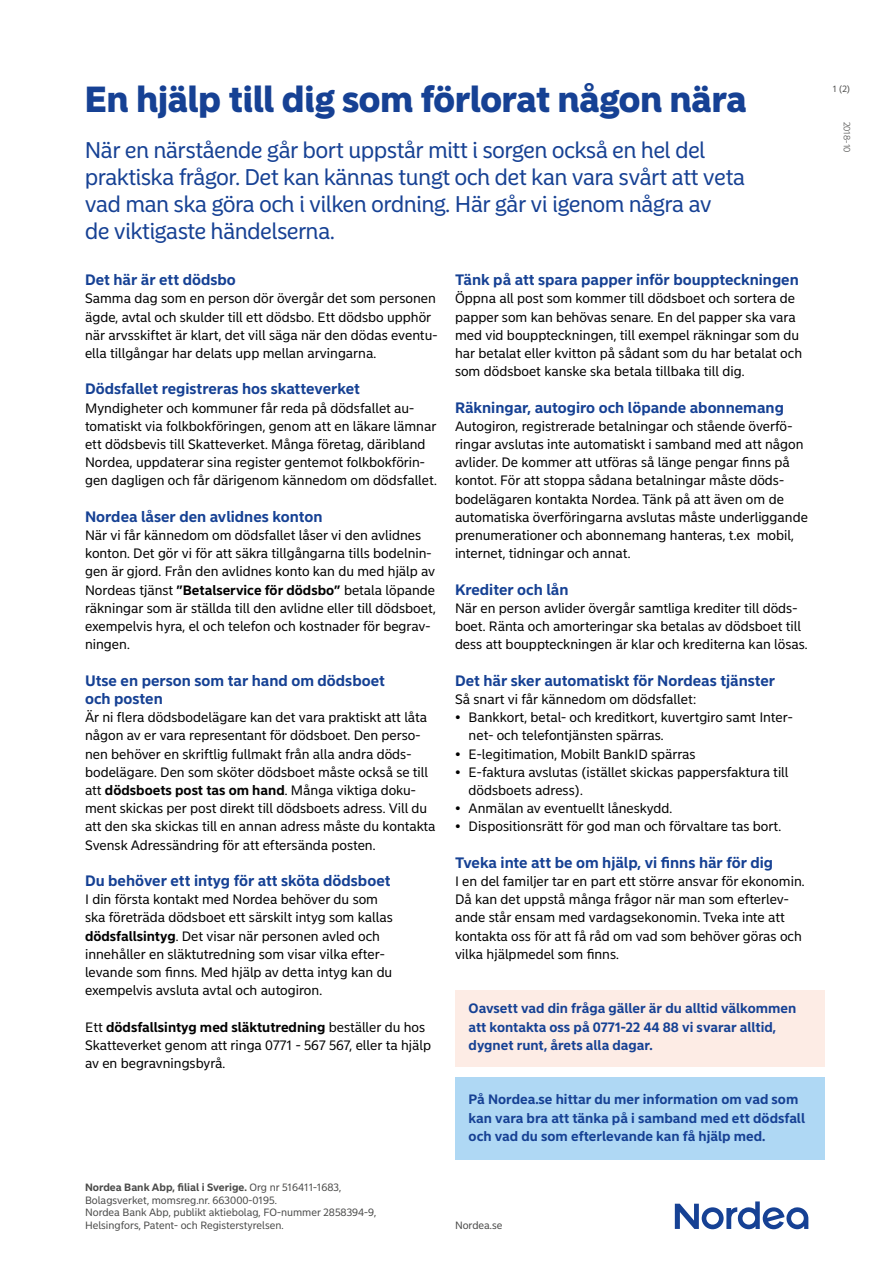
<style>
.page{position:relative;width:893px;height:1263px;background:#fff}
.page>*{position:absolute;margin:0;border:0;box-sizing:border-box;transform-origin:0 0}
.t1{font:900 36px "Nordea Sans Large";color:#164194}
.t2{font:22.5px/27px "Nordea Sans Large";color:#164194}
.t3{font:700 15px/18.1px "Nordea Sans Small";color:#164194}
.t4{font:13.5px/18.1px "Nordea Sans Small";color:#000}
.t5{font:700 13.5px/18.1px "Nordea Sans Small";color:#164194}
.t6{font:10.5px/12.6px "Nordea Sans Small";color:#4a4a49}
.t7{font:300 9px "Nordea Sans Small";color:#4a4a49}
.t8{font:9px "Nordea Sans Small";color:#4a4a49}
.s1{font-weight:700}
</style>
<div class="page">
<div style="left:455px;top:990px;width:370px;height:76px;background:#fdece5"></div>
<div style="left:455px;top:1077px;width:370px;height:83px;background:#afd8f4"></div>
<svg style="left:675px;top:1201px;width:133px;height:28px"></svg>
<h1 class="t1" style="left:85px;top:77px;width:663px">En hjälp till dig som förlorat någon nära</h1>
<h2 class="t2" style="left:85px;top:137px;width:661px">När en närstående går bort uppstår mitt i sorgen också en hel del praktiska frågor. Det kan kännas tungt och det kan vara svårt att veta vad man ska göra och i vilken ordning. Här går vi igenom några av<br>de viktigaste händelserna.</h2>
<p class="t3" style="left:85px;top:271px;width:152px">Det här är ett dödsbo</p>
<p class="t4" style="left:85px;top:290px;width:354px">Samma dag som en person dör övergår det som personen ägde, avtal och skulder till ett dödsbo. Ett dödsbo upphör när arvsskiftet är klart, det vill säga när den dödas eventu&shy;ella tillgångar har delats upp mellan arvingarna.</p>
<p class="t3" style="left:85px;top:380px;width:277px">Dödsfallet registreras hos skatteverket</p>
<p class="t4" style="left:85px;top:399px;width:353px">Myndigheter och kommuner får reda på dödsfallet au&shy;tomatiskt via folkbokföringen, genom att en läkare lämnar ett dödsbevis till Skatteverket. Många företag, däribland Nordea, uppdaterar sina register gentemot folkbokförin&shy;gen dagligen och får därigenom kännedom om dödsfallet.</p>
<p class="t3" style="left:85px;top:508px;width:239px">Nordea låser den avlidnes konton</p>
<p class="t4" style="left:85px;top:526px;width:352px">När vi får kännedom om dödsfallet låser vi den avlidnes konton. Det gör vi för att säkra tillgångarna tills bodelnin&shy;gen är gjord. Från den avlidnes konto kan du med hjälp av Nordeas tjänst <span class="s1">”Betalservice för dödsbo”</span> betala löpande räkningar som är ställda till den avlidne eller till dödsboet, exempelvis hyra, el och telefon och kostnader för begrav&shy;ningen.</p>
<p class="t3" style="left:85px;top:671px;width:301px">Utse en person som tar hand om dödsboet och posten</p>
<p class="t4" style="left:85px;top:708px;width:352px">Är ni flera dödsbodelägare kan det vara praktiskt att låta någon av er vara representant för dödsboet. Den perso&shy;nen behöver en skriftlig fullmakt från alla andra döds&shy;bodelägare. Den som sköter dödsboet måste också se till att <span class="s1">dödsboets post tas om hand</span>. Många viktiga doku&shy;ment skickas per post direkt till dödsboets adress. Vill du att den ska skickas till en annan adress måste du kontakta Svensk Adressändring för att eftersända posten.</p>
<p class="t3" style="left:85px;top:872px;width:307px">Du behöver ett intyg för att sköta dödsboet</p>
<p class="t4" style="left:85px;top:890px;width:309px">I din första kontakt med Nordea behöver du som ska företräda dödsboet ett särskilt intyg som kallas <span class="s1">dödsfallsintyg</span>. Det visar när personen avled och innehåller en släktutredning som visar vilka efter&shy;levande som finns. Med hjälp av detta intyg kan du exempelvis avsluta avtal och autogiron.</p>
<p class="t4" style="left:85px;top:1018px;width:347px">Ett <span class="s1">dödsfallsintyg med släktutredning</span> beställer du hos<br>Skatteverket genom att ringa 0771 - 567 567, eller ta hjälp av en begravningsbyrå.</p>
<p class="t6" style="left:85px;top:1181px;width:293px"><span class="s1">Nordea Bank Abp, filial i Sverige.</span> Org nr 516411-1683, Bolagsverket, momsreg.nr. 663000-0195.<br>Nordea Bank Abp, publikt aktiebolag, FO-nummer 2858394-9, Helsingfors, Patent- och Registerstyrelsen.</p>
<p class="t3" style="left:455px;top:271px;width:345px">Tänk på att spara papper inför bouppteckningen</p>
<p class="t4" style="left:455px;top:290px;width:349px">Öppna all post som kommer till dödsboet och sortera de papper som kan behövas senare. En del papper ska vara med vid bouppteckningen, till exempel räkningar som du har betalat eller kvitton på sådant som du har betalat och som dödsboet kanske ska betala tillbaka till dig.</p>
<p class="t3" style="left:455px;top:398px;width:330px">Räkningar, autogiro och löpande abonnemang</p>
<p class="t4" style="left:455px;top:417px;width:354px">Autogiron, registrerade betalningar och stående överfö&shy;ringar avslutas inte automatiskt i samband med att någon avlider. De kommer att utföras så länge pengar finns på kontot. För att stoppa sådana betalningar måste döds&shy;bodelägaren kontakta Nordea. Tänk på att även om de automatiska överföringarna avslutas måste underliggande prenumerationer och abonnemang hanteras, t.ex mobil, internet, tidningar och annat.</p>
<p class="t3" style="left:455px;top:580px;width:115px">Krediter och lån</p>
<p class="t4" style="left:455px;top:599px;width:354px">När en person avlider övergår samtliga krediter till döds&shy;boet. Ränta och amorteringar ska betalas av dödsboet till dess att bouppteckningen är klar och krediterna kan lösas.</p>
<p class="t3" style="left:455px;top:671px;width:322px">Det här sker automatiskt för Nordeas tjänster</p>
<p class="t4" style="left:455px;top:690px;width:243px">Så snart vi får kännedom om dödsfallet:</p>
<p class="t4" style="left:469px;top:708px;width:326px;text-indent:-14px">• Bankkort, betal- och kreditkort, kuvertgiro samt Inter&shy;net- och telefontjänsten spärras.</p>
<p class="t4" style="left:455px;top:745px;width:242px">• E-legitimation, Mobilt BankID spärras</p>
<p class="t4" style="left:469px;top:763px;width:321px;text-indent:-14px">• E-faktura avslutas (istället skickas pappersfaktura till dödsboets adress).</p>
<p class="t4" style="left:455px;top:799px;width:219px">• Anmälan av eventuellt låneskydd.</p>
<p class="t4" style="left:455px;top:818px;width:328px">• Dispositionsrätt för god man och förvaltare tas bort.</p>
<p class="t3" style="left:455px;top:853px;width:320px">Tveka inte att be om hjälp, vi finns här för dig</p>
<p class="t4" style="left:455px;top:872px;width:351px">I en del familjer tar en part ett större ansvar för ekonomin.<br>Då kan det uppstå många frågor när man som efterlev&shy;ande står ensam med vardagsekonomin. Tveka inte att kontakta oss för att få råd om vad som behöver göras och vilka hjälpmedel som finns.</p>
<p class="t5" style="left:469px;top:999px;width:329px">Oavsett vad din fråga gäller är du alltid välkommen att kontakta oss på 0771-22 44 88 vi svarar alltid, dygnet runt, årets alla dagar.</p>
<p class="t5" style="left:469px;top:1090px;width:338px">På Nordea.se hittar du mer information om vad som kan vara bra att tänka på i samband med ett dödsfall och vad du som efterlevande kan få hjälp med.</p>
<p class="t6" style="left:455px;top:1219px;width:49px">Nordea.se</p>
<p class="t8" style="left:833px;top:83px;width:19px">1 (2)</p>
<p class="t7" style="left:852px;top:122px;width:32px;rotate:90deg">2018-10</p>
</div>
